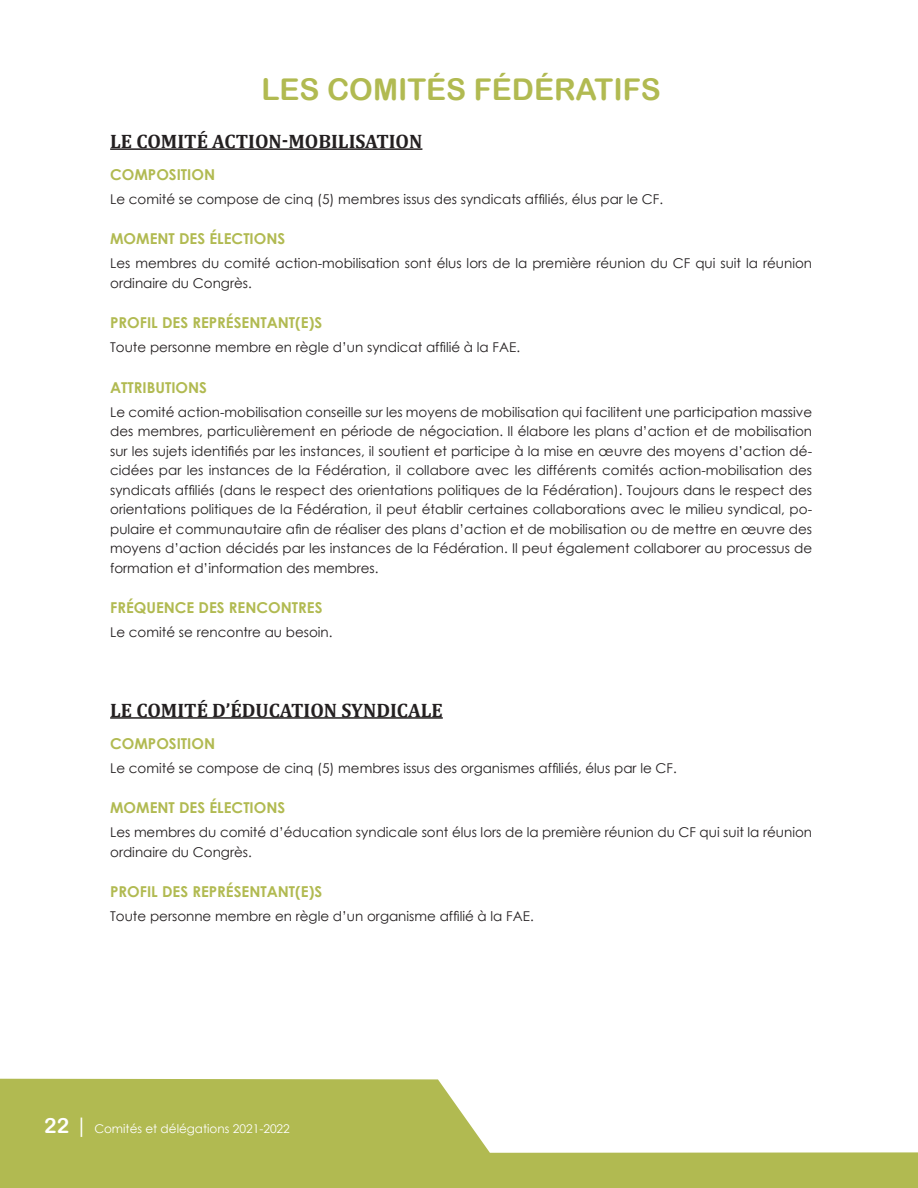
<style>
.page{position:relative;width:918px;height:1188px;background:#fff}
.page>*{position:absolute;margin:0;border:0;box-sizing:border-box;transform-origin:0 0}
.t1{font:30px "Arial Rounded MT Bold";color:#b1ba51}
.t2{font:700 19.5px "Cambria";color:#231f20}
.t3{font:700 15px "Century Gothic";color:#b1ba51}
.t4{font:13.5px/19.5px "Century Gothic";color:#231f20}
.t5{font:12px "Century Gothic";color:#fff}
.s1{font-family:"Arial Rounded MT Bold";font-size:21px}
.s2{font-size:21px}
</style>
<div class="page">
<svg style="left:0;top:1079px;width:918px;height:109px;fill:#b1ba51"></svg>
<hr style="left:110px;top:148px;width:312px;height:2px;background:#231f20">
<hr style="left:110px;top:717px;width:333px;height:2px;background:#231f20">
<h1 class="t1" style="left:261px;top:72px;width:401px">LES COMITÉS FÉDÉRATIFS</h1>
<h2 class="t2" style="left:110px;top:128px;width:314px">LE COMITÉ ACTION-MOBILISATION</h2>
<p class="t3" style="left:110px;top:163px;width:106px">COMPOSITION</p>
<p class="t4" style="left:110px;top:189px;width:555px">Le comité se compose de cinq (5) membres issus des syndicats affiliés, élus par le CF.</p>
<p class="t3" style="left:110px;top:228px;width:177px">MOMENT DES ÉLECTIONS</p>
<p class="t4" style="left:110px;top:254px;width:703px">Les membres du comité action-mobilisation sont élus lors de la première réunion du CF qui suit la réunion ordinaire du Congrès.</p>
<p class="t3" style="left:110px;top:312px;width:214px">PROFIL DES REPRÉSENTANT(E)S</p>
<p class="t4" style="left:110px;top:338px;width:411px">Toute personne membre en règle d’un syndicat affilié à la FAE.</p>
<p class="t3" style="left:110px;top:376px;width:98px">ATTRIBUTIONS</p>
<p class="t4" style="left:110px;top:402px;width:704px;text-align:justify">Le comité action-mobilisation conseille sur les moyens de mobilisation qui facilitent une participation massive des membres, particulièrement en période de négociation. Il élabore les plans d’action et de mobilisation sur les sujets identifiés par les instances, il soutient et participe à la mise en œuvre des moyens d’action dé&shy;cidées par les instances de la Fédération, il collabore avec les différents comités action-mobilisation des syndicats affiliés (dans le respect des orientations politiques de la Fédération). Toujours dans le respect des orientations politiques de la Fédération, il peut établir certaines collaborations avec le milieu syndical, po&shy;pulaire et communautaire afin de réaliser des plans d’action et de mobilisation ou de mettre en œuvre des moyens d’action décidés par les instances de la Fédération. Il peut également collaborer au processus de formation et d’information des membres.</p>
<p class="t3" style="left:110px;top:597px;width:214px">FRÉQUENCE DES RENCONTRES</p>
<p class="t4" style="left:110px;top:623px;width:224px">Le comité se rencontre au besoin.</p>
<h2 class="t2" style="left:110px;top:697px;width:334px">LE COMITÉ D’ÉDUCATION SYNDICALE</h2>
<p class="t3" style="left:110px;top:732px;width:106px">COMPOSITION</p>
<p class="t4" style="left:110px;top:758px;width:568px">Le comité se compose de cinq (5) membres issus des organismes affiliés, élus par le CF.</p>
<p class="t3" style="left:110px;top:796px;width:177px">MOMENT DES ÉLECTIONS</p>
<p class="t4" style="left:110px;top:822px;width:704px">Les membres du comité d’éducation syndicale sont élus lors de la première réunion du CF qui suit la réunion ordinaire du Congrès.</p>
<p class="t3" style="left:110px;top:880px;width:214px">PROFIL DES REPRÉSENTANT(E)S</p>
<p class="t4" style="left:110px;top:906px;width:425px">Toute personne membre en règle d’un organisme affilié à la FAE.</p>
<p class="t5" style="left:44px;top:1121px;width:247px"><span class="s1">22</span> <span class="s2">|</span> Comités et délégations 2021-2022</p>
</div>
